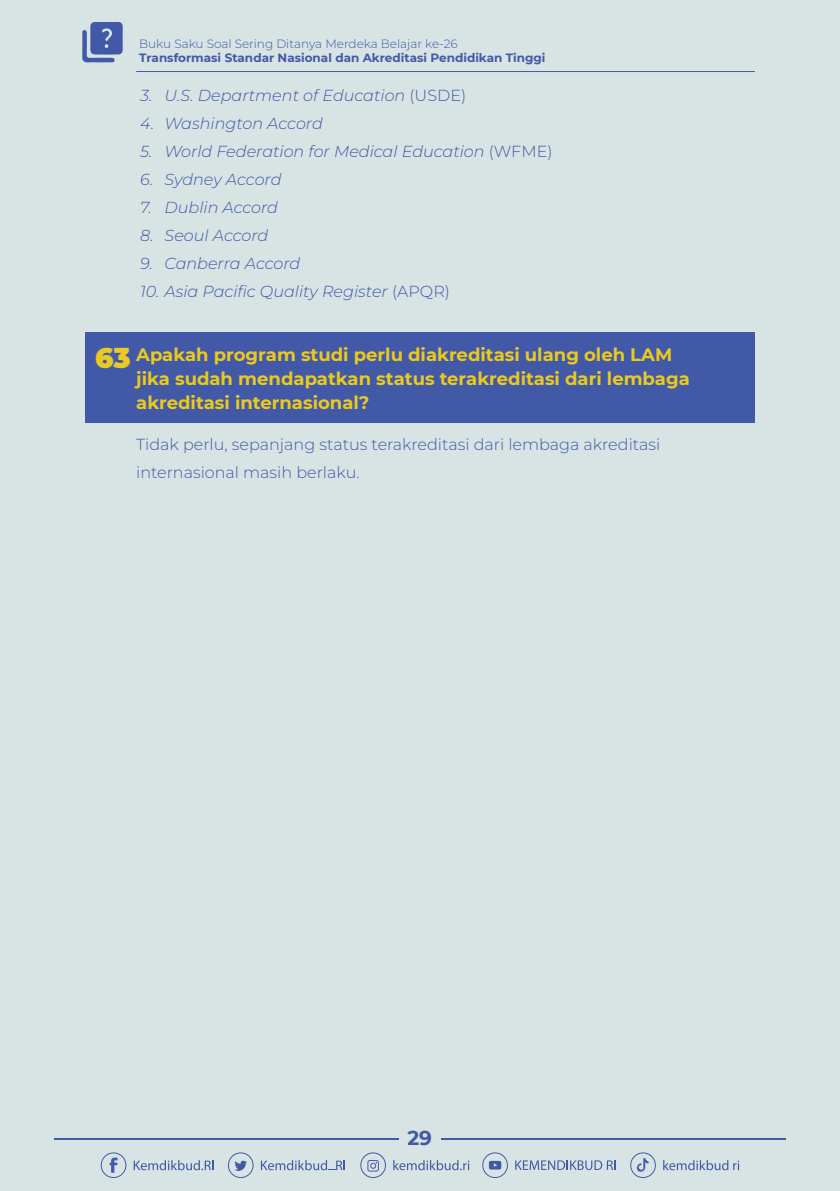
<style>
.page{position:relative;width:840px;height:1191px;background:#fff}
.page>*{position:absolute;margin:0;border:0;box-sizing:border-box;transform-origin:0 0}
.t1{font:900 28px "Montserrat";color:#eaca1e}
.t2{font:700 20px "Montserrat";color:#4259a8}
.Paragraph_Style_1{font:700 18px/24px "Montserrat";color:#eaca1e}
.t3{font:italic 300 16px "Montserrat";color:#4259a8}
.t4{font:300 16px/28px "Montserrat";color:#4259a8}
.t5{font:700 12px "Montserrat";color:#4259a8}
.t6{font:300 12px "Montserrat";color:#4259a8}
.s1{font-style:normal}
</style>
<div class="page">
<div style="left:0;top:0;width:839px;height:1191px;background:#d8e3e4"></div>
<hr style="left:54px;top:1138px;width:345px;height:1px;background:#4259a8">
<hr style="left:440px;top:1138px;width:345px;height:1px;background:#4259a8">
<svg style="left:101px;top:1152px;width:25px;height:26px"></svg>
<svg style="left:134px;top:1160px;width:79px;height:10px"></svg>
<svg style="left:228px;top:1152px;width:25px;height:26px"></svg>
<svg style="left:261px;top:1160px;width:84px;height:10px"></svg>
<svg style="left:360px;top:1152px;width:26px;height:26px"></svg>
<svg style="left:393px;top:1160px;width:76px;height:10px"></svg>
<svg style="left:482px;top:1152px;width:25px;height:26px"></svg>
<svg style="left:515px;top:1160px;width:100px;height:10px"></svg>
<svg style="left:663px;top:1160px;width:75px;height:10px"></svg>
<svg style="left:630px;top:1152px;width:25px;height:26px"></svg>
<svg style="left:82px;top:22px;width:41px;height:41px"></svg>
<hr style="left:136px;top:71px;width:618px;height:1px;background:#4259a8">
<div style="left:85px;top:332px;width:669px;height:91px;background:#4259a8"></div>
<p class="t6" style="left:139px;top:35px;width:320px">Buku Saku Soal Sering Ditanya Merdeka Belajar ke-26</p>
<p class="t5" style="left:139px;top:49px;width:407px">Transformasi Standar Nasional dan Akreditasi Pendidikan Tinggi</p>
<p class="t3" style="left:140px;top:84px;width:327px">3. U.S. Department of Education <span class="s1">(USDE)</span></p>
<p class="t3" style="left:140px;top:112px;width:184px">4. Washington Accord</p>
<p class="t3" style="left:140px;top:140px;width:413px">5. World Federation for Medical Education <span class="s1">(WFME)</span></p>
<p class="t3" style="left:140px;top:168px;width:143px">6. Sydney Accord</p>
<p class="t3" style="left:140px;top:196px;width:139px">7. Dublin Accord</p>
<p class="t3" style="left:140px;top:224px;width:130px">8. Seoul Accord</p>
<p class="t3" style="left:140px;top:252px;width:161px">9. Canberra Accord</p>
<p class="t3" style="left:140px;top:280px;width:311px">10. Asia Pacific Quality Register <span class="s1">(APQR)</span></p>
<p class="Paragraph_Style_1" style="left:136px;top:341px;width:555px">Apakah program studi perlu diakreditasi ulang oleh LAM jika sudah mendapatkan status terakreditasi dari lembaga akreditasi internasional?</p>
<p class="t4" style="left:136px;top:430px;width:525px">Tidak perlu, sepanjang status terakreditasi dari lembaga akreditasi internasional masih berlaku.</p>
<p class="t1" style="left:95px;top:337px;width:37px">63</p>
<p class="t2" style="left:407px;top:1123px;width:26px">29</p>
</div>
